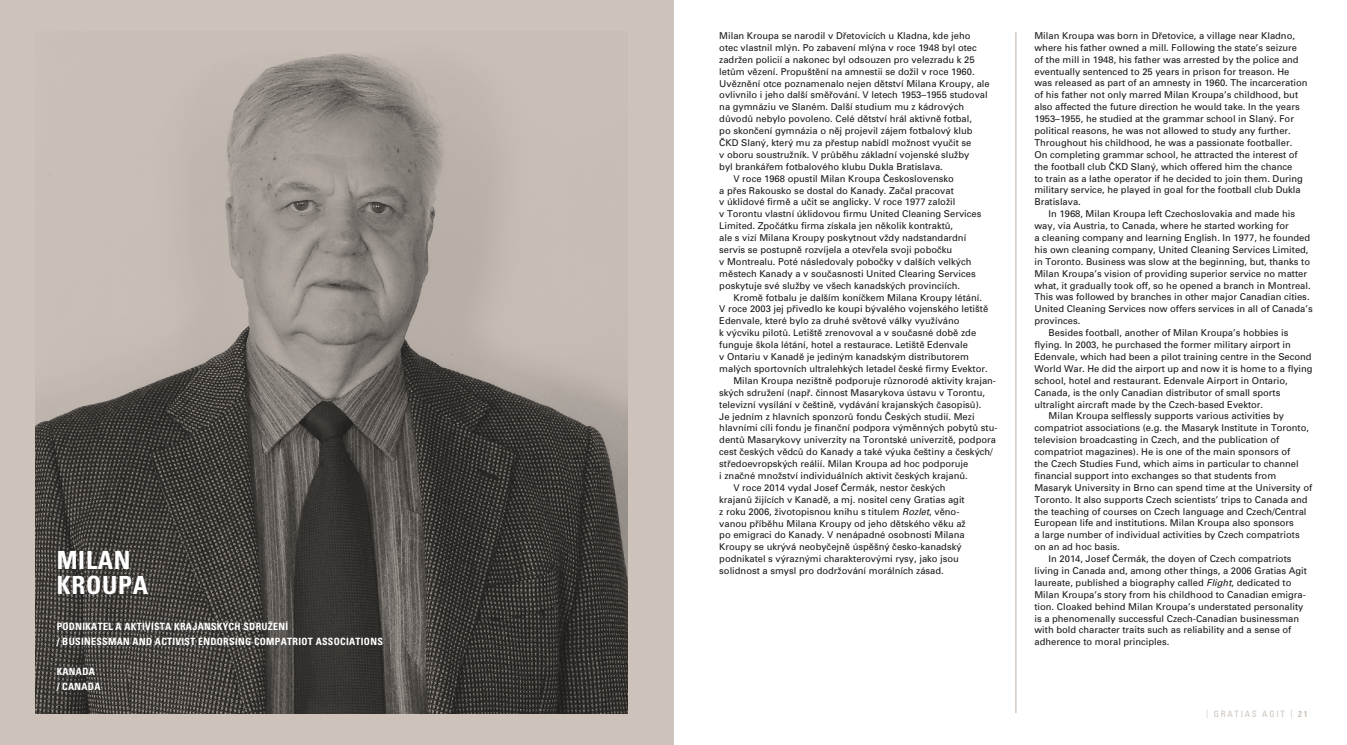
<style>
.page{position:relative;width:1347px;height:745px;background:#fff}
.page>*{position:absolute;margin:0;border:0;box-sizing:border-box;transform-origin:0 0}
.t1{font:700 condensed 25px/25px "Univers CE";letter-spacing:.03em;color:#fff}
.t2{font:700 condensed 10px/15px "Univers CE";letter-spacing:.03em;color:#fff}
.t3{font:9.38px/11.9px "Univers CE";color:#181716}
.t4{font:condensed 8.75px "Univers CE";letter-spacing:.2em;color:#cdc3bb}
.s1{font-style:italic}
.s2{font-weight:700}
</style>
<div class="page">
<div style="left:0;top:0;width:673px;height:744px;background:#cdc3bb"></div>
<img style="left:36px;top:52px;width:591px;height:660px">
<hr style="left:1015px;top:32px;width:1px;height:680px;background:#cdc3bb">
<h1 class="t1" style="left:57px;top:547px;width:93px">MILAN<br>KROUPA</h1>
<p class="t2" style="left:57px;top:618px;width:328px">PODNIKATEL A AKTIVISTA KRAJANSKÝCH SDRUŽENÍ<br>/ BUSINESSMAN AND ACTIVIST ENDORSING COMPATRIOT ASSOCIATIONS</p>
<p class="t2" style="left:57px;top:663px;width:45px">KANADA<br>/ CANADA</p>
<p class="t3" style="left:719px;top:30px;width:253px">Milan Kroupa se narodil v Dřetovicích u Kladna, kde jeho</p>
<p class="t3" style="left:719px;top:42px;width:259px">otec vlastnil mlýn. Po zabavení mlýna v roce 1948 byl otec</p>
<p class="t3" style="left:719px;top:54px;width:257px">zadržen policií a nakonec byl odsouzen pro velezradu k 25</p>
<p class="t3" style="left:719px;top:65px;width:257px">letům vězení. Propuštění na amnestii se dožil v roce 1960.</p>
<p class="t3" style="left:719px;top:77px;width:272px">Uvěznění otce poznamenalo nejen dětství Milana Kroupy, ale</p>
<p class="t3" style="left:719px;top:89px;width:270px">ovlivnilo i jeho další směřování. V letech 1953–1955 studoval</p>
<p class="t3" style="left:719px;top:101px;width:246px">na gymnáziu ve Slaném. Další studium mu z kádrových</p>
<p class="t3" style="left:719px;top:113px;width:254px">důvodů nebylo povoleno. Celé dětství hrál aktivně fotbal,</p>
<p class="t3" style="left:719px;top:125px;width:255px">po skončení gymnázia o něj projevil zájem fotbalový klub</p>
<p class="t3" style="left:719px;top:137px;width:254px">ČKD Slaný, který mu za přestup nabídl možnost vyučit se</p>
<p class="t3" style="left:719px;top:149px;width:252px">v oboru soustružník. V průběhu základní vojenské služby</p>
<p class="t3" style="left:719px;top:161px;width:225px">byl brankářem fotbalového klubu Dukla Bratislava.</p>
<p class="t3" style="left:733px;top:172px;width:222px">V roce 1968 opustil Milan Kroupa Československo</p>
<p class="t3" style="left:719px;top:184px;width:236px">a přes Rakousko se dostal do Kanady. Začal pracovat</p>
<p class="t3" style="left:719px;top:196px;width:238px">v úklidové firmě a učit se anglicky. V roce 1977 založil</p>
<p class="t3" style="left:719px;top:208px;width:264px">v Torontu vlastní úklidovou firmu United Cleaning Services</p>
<p class="t3" style="left:719px;top:220px;width:235px">Limited. Zpočátku firma získala jen několik kontraktů,</p>
<p class="t3" style="left:719px;top:232px;width:248px">ale s vizí Milana Kroupy poskytnout vždy nadstandardní</p>
<p class="t3" style="left:719px;top:244px;width:234px">servis se postupně rozvíjela a otevřela svoji pobočku</p>
<p class="t3" style="left:719px;top:256px;width:254px">v Montrealu. Poté následovaly pobočky v dalších velkých</p>
<p class="t3" style="left:719px;top:267px;width:258px">městech Kanady a v současnosti United Clearing Services</p>
<p class="t3" style="left:719px;top:279px;width:242px">poskytuje své služby ve všech kanadských provinciích.</p>
<p class="t3" style="left:733px;top:291px;width:250px">Kromě fotbalu je dalším koníčkem Milana Kroupy létání.</p>
<p class="t3" style="left:719px;top:303px;width:270px">V roce 2003 jej přivedlo ke koupi bývalého vojenského letiště</p>
<p class="t3" style="left:719px;top:315px;width:242px">Edenvale, které bylo za druhé světové války využíváno</p>
<p class="t3" style="left:719px;top:327px;width:258px">k výcviku pilotů. Letiště zrenovoval a v současné době zde</p>
<p class="t3" style="left:719px;top:339px;width:250px">funguje škola létání, hotel a restaurace. Letiště Edenvale</p>
<p class="t3" style="left:719px;top:351px;width:251px">v Ontariu v Kanadě je jediným kanadským distributorem</p>
<p class="t3" style="left:719px;top:362px;width:270px">malých sportovních ultralehkých letadel české firmy Evektor.</p>
<p class="t3" style="left:733px;top:374px;width:264px">Milan Kroupa nezištně podporuje různorodé aktivity krajan-</p>
<p class="t3" style="left:719px;top:386px;width:267px">ských sdružení (např. činnost Masarykova ústavu v Torontu,</p>
<p class="t3" style="left:719px;top:398px;width:264px">televizní vysílání v češtině, vydávání krajanských časopisů).</p>
<p class="t3" style="left:719px;top:410px;width:257px">Je jedním z hlavních sponzorů fondu Českých studií. Mezi</p>
<p class="t3" style="left:719px;top:422px;width:280px">hlavními cíli fondu je finanční podpora výměnných pobytů stu-</p>
<p class="t3" style="left:719px;top:434px;width:278px">dentů Masarykovy univerzity na Torontské univerzitě, podpora</p>
<p class="t3" style="left:719px;top:446px;width:275px">cest českých vědců do Kanady a také výuka češtiny a českých/</p>
<p class="t3" style="left:719px;top:457px;width:251px">středoevropských reálií. Milan Kroupa ad hoc podporuje</p>
<p class="t3" style="left:719px;top:469px;width:250px">i značné množství individuálních aktivit českých krajanů.</p>
<p class="t3" style="left:733px;top:481px;width:214px">V roce 2014 vydal Josef Čermák, nestor českých</p>
<p class="t3" style="left:719px;top:493px;width:247px">krajanů žijících v Kanadě, a mj. nositel ceny Gratias agit</p>
<p class="t3" style="left:719px;top:505px;width:242px">z roku 2006, životopisnou knihu s titulem <span class="s1">Rozlet</span>, věno-</p>
<p class="t3" style="left:719px;top:517px;width:248px">vanou příběhu Milana Kroupy od jeho dětského věku až</p>
<p class="t3" style="left:719px;top:529px;width:247px">po emigraci do Kanady. V nenápadné osobnosti Milana</p>
<p class="t3" style="left:719px;top:541px;width:244px">Kroupy se ukrývá neobyčejně úspěšný česko-kanadský</p>
<p class="t3" style="left:719px;top:552px;width:241px">podnikatel s výraznými charakterovými rysy, jako jsou</p>
<p class="t3" style="left:719px;top:564px;width:226px">solidnost a smysl pro dodržování morálních zásad.</p>
<p class="t3" style="left:1034px;top:30px;width:274px">Milan Kroupa was born in Dřetovice, a village near Kladno, where his father owned a mill. Following the state’s seizure of the mill in 1948, his father was arrested by the police and eventually sentenced to 25 years in prison for treason. He was released as part of an amnesty in 1960. The incarceration of his father not only marred Milan Kroupa’s childhood, but also affected the future direction he would take. In the years 1953–1955, he studied at the grammar school in Slaný. For political reasons, he was not allowed to study any further.<br>Throughout his childhood, he was a passionate footballer.<br>On completing grammar school, he attracted the interest of the football club ČKD Slaný, which offered him the chance<br>to train as a lathe operator if he decided to join them. During military service, he played in goal for the football club Dukla Bratislava.</p>
<p class="t3" style="left:1048px;top:208px;width:248px">In 1968, Milan Kroupa left Czechoslovakia and made his</p>
<p class="t3" style="left:1034px;top:220px;width:256px">way, via Austria, to Canada, where he started working for</p>
<p class="t3" style="left:1034px;top:232px;width:277px">a cleaning company and learning English. In 1977, he founded</p>
<p class="t3" style="left:1034px;top:244px;width:276px">his own cleaning company, United Cleaning Services Limited,</p>
<p class="t3" style="left:1034px;top:255px;width:277px">in Toronto. Business was slow at the beginning, but, thanks to</p>
<p class="t3" style="left:1034px;top:267px;width:274px">Milan Kroupa’s vision of providing superior service no matter</p>
<p class="t3" style="left:1034px;top:279px;width:278px">what, it gradually took off, so he opened a branch in Montreal.</p>
<p class="t3" style="left:1034px;top:291px;width:277px">This was followed by branches in other major Canadian cities.</p>
<p class="t3" style="left:1034px;top:303px;width:280px">United Cleaning Services now offers services in all of Canada’s</p>
<p class="t3" style="left:1034px;top:315px;width:47px">provinces.</p>
<p class="t3" style="left:1048px;top:327px;width:241px">Besides football, another of Milan Kroupa’s hobbies is</p>
<p class="t3" style="left:1034px;top:339px;width:258px">flying. In 2003, he purchased the former military airport in</p>
<p class="t3" style="left:1034px;top:350px;width:279px">Edenvale, which had been a pilot training centre in the Second</p>
<p class="t3" style="left:1034px;top:362px;width:280px">World War. He did the airport up and now it is home to a flying</p>
<p class="t3" style="left:1034px;top:374px;width:255px">school, hotel and restaurant. Edenvale Airport in Ontario,</p>
<p class="t3" style="left:1034px;top:386px;width:247px">Canada, is the only Canadian distributor of small sports</p>
<p class="t3" style="left:1034px;top:398px;width:230px">ultralight aircraft made by the Czech-based Evektor.</p>
<p class="t3" style="left:1048px;top:410px;width:237px">Milan Kroupa selflessly supports various activities by</p>
<p class="t3" style="left:1034px;top:422px;width:276px">compatriot associations (e.g. the Masaryk Institute in Toronto,</p>
<p class="t3" style="left:1034px;top:434px;width:246px">television broadcasting in Czech, and the publication of</p>
<p class="t3" style="left:1034px;top:445px;width:257px">compatriot magazines). He is one of the main sponsors of</p>
<p class="t3" style="left:1034px;top:457px;width:266px">the Czech Studies Fund, which aims in particular to channel</p>
<p class="t3" style="left:1034px;top:469px;width:243px">financial support into exchanges so that students from</p>
<p class="t3" style="left:1034px;top:481px;width:279px">Masaryk University in Brno can spend time at the University of</p>
<p class="t3" style="left:1034px;top:493px;width:274px">Toronto. It also supports Czech scientists’ trips to Canada and</p>
<p class="t3" style="left:1034px;top:505px;width:273px">the teaching of courses on Czech language and Czech/Central</p>
<p class="t3" style="left:1034px;top:517px;width:261px">European life and institutions. Milan Kroupa also sponsors</p>
<p class="t3" style="left:1034px;top:529px;width:267px">a large number of individual activities by Czech compatriots</p>
<p class="t3" style="left:1034px;top:540px;width:87px">on an ad hoc basis.</p>
<p class="t3" style="left:1048px;top:552px;width:244px">In 2014, Josef Čermák, the doyen of Czech compatriots</p>
<p class="t3" style="left:1034px;top:564px;width:274px">living in Canada and, among other things, a 2006 Gratias Agit</p>
<p class="t3" style="left:1034px;top:576px;width:258px">laureate, published a biography called <span class="s1">Flight</span>, dedicated to</p>
<p class="t3" style="left:1034px;top:588px;width:273px">Milan Kroupa’s story from his childhood to Canadian emigra-</p>
<p class="t3" style="left:1034px;top:600px;width:270px">tion. Cloaked behind Milan Kroupa’s understated personality</p>
<p class="t3" style="left:1034px;top:612px;width:266px">is a phenomenally successful Czech-Canadian businessman</p>
<p class="t3" style="left:1034px;top:624px;width:258px">with bold character traits such as reliability and a sense of</p>
<p class="t3" style="left:1034px;top:636px;width:136px">adherence to moral principles.</p>
<p class="t4" style="left:1206px;top:708px;width:103px">| GRATIAS AGIT | <span class="s2">21</span></p>
</div>
